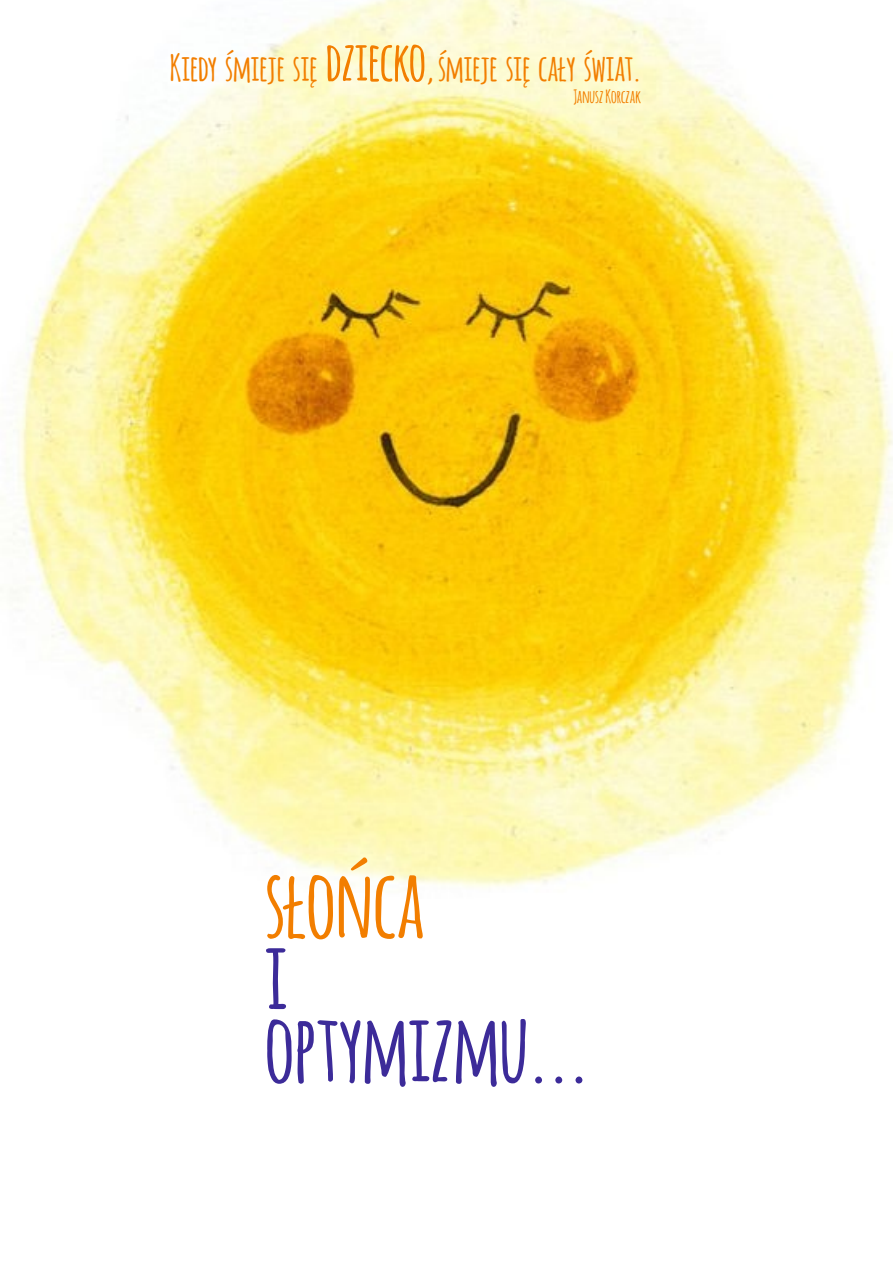
<style>
.page{position:relative;width:893px;height:1263px;background:#fff}
.page>*{position:absolute;margin:0;border:0;box-sizing:border-box;transform-origin:0 0}
.t1{font:700 93px/72.2px "Amatic";color:#3c2b99}
.t2{font:700 93px "Amatic";color:#f27e00}
.t3{font:700 36px "Amatic";color:#f27e00}
.t4{font:700 18px "Amatic";color:#f27e00}
.s1{font-size:54px}
</style>
<div class="page">
<img style="left:10px;top:0;width:883px;height:891px">
<p class="t3" style="left:170px;top:47px;width:473px">Kiedy śmieje się <span class="s1">dziecko</span>, śmieje się cały świat.</p>
<p class="t4" style="left:573px;top:86px;width:69px">Janusz Korczak</p>
<h1 class="t2" style="left:265px;top:851px;width:161px">słońca</h1>
<h1 class="t1" style="left:265px;top:942px;width:326px">i optymizmu...</h1>
</div>
